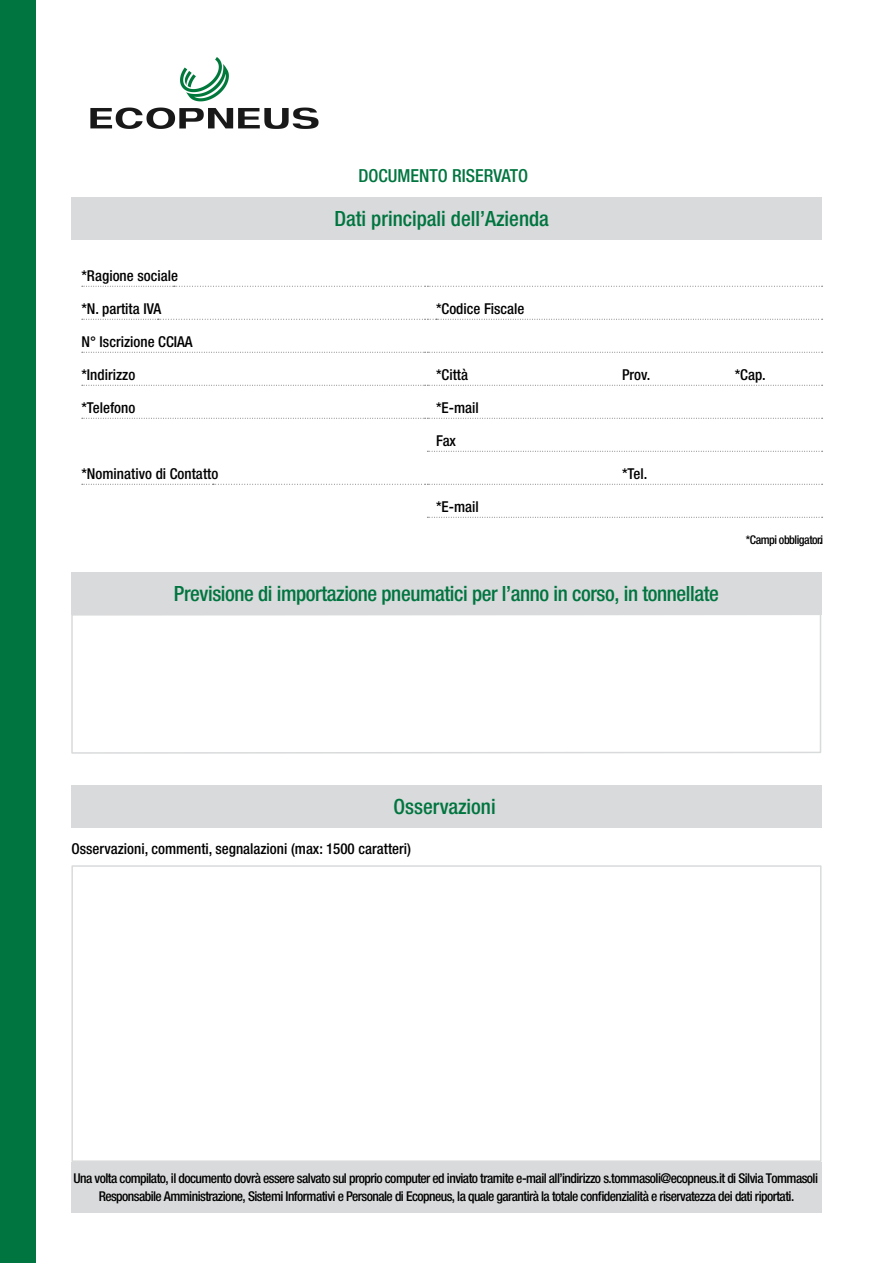
<style>
.page{position:relative;width:893px;height:1263px;background:#fff}
.page>*{position:absolute;margin:0;border:0;box-sizing:border-box;transform-origin:0 0}
.t1{font:500 condensed 21px "Helvetica Neue LT Std";letter-spacing:-.02em;color:#007540}
.t2{font:500 condensed 21px "Helvetica Neue LT Std";color:#007540}
.t3{font:500 condensed 18px "Helvetica Neue LT Std";color:#007540}
.t4{font:500 condensed 15px "Helvetica Neue LT Std";color:#000}
.t5{font:500 condensed 13.5px/18px "Helvetica Neue LT Std";letter-spacing:-.04em;color:#000;text-align:center}
.t6{font:500 condensed 12px "Helvetica Neue LT Std";letter-spacing:-.04em;color:#000}
.s1{font-size:13.5px}
</style>
<div class="page">
<div style="left:0;top:0;width:36px;height:1263px;background:#007540"></div>
<div style="left:71px;top:1162px;width:750px;height:50px;background:#d9dadb"></div>
<div style="left:71px;top:198px;width:750px;height:42px;background:#d9dadb"></div>
<div style="left:71px;top:786px;width:750px;height:42px;background:#d9dadb"></div>
<div style="left:71px;top:865px;width:750px;height:297px;border:2px solid #d9dadb"></div>
<div style="left:71px;top:573px;width:750px;height:42px;background:#d9dadb"></div>
<svg style="left:82px;top:286px;width:741px;height:1px"></svg>
<svg style="left:82px;top:319px;width:741px;height:1px"></svg>
<svg style="left:82px;top:352px;width:741px;height:1px"></svg>
<svg style="left:82px;top:385px;width:741px;height:1px"></svg>
<svg style="left:82px;top:418px;width:741px;height:1px"></svg>
<svg style="left:427px;top:451px;width:396px;height:1px"></svg>
<svg style="left:82px;top:484px;width:741px;height:1px"></svg>
<svg style="left:427px;top:517px;width:396px;height:1px"></svg>
<svg style="left:71px;top:613px;width:751px;height:141px"></svg>
<img style="left:90px;top:57px;width:229px;height:72px">
<p class="t3" style="left:358px;top:165px;width:171px">DOCUMENTO RISERVATO</p>
<p class="t4" style="left:81px;top:267px;width:98px">*Ragione sociale</p>
<p class="t4" style="left:81px;top:300px;width:81px">*N. partita IVA</p>
<p class="t4" style="left:81px;top:333px;width:113px">N° Iscrizione CCIAA</p>
<p class="t4" style="left:81px;top:366px;width:55px">*Indirizzo</p>
<p class="t4" style="left:81px;top:399px;width:55px">*Telefono</p>
<p class="t4" style="left:81px;top:465px;width:138px">*Nominativo di Contatto</p>
<p class="t2" style="left:334px;top:206px;width:216px">Dati principali dell’Azienda</p>
<p class="t4" style="left:436px;top:300px;width:90px">*Codice Fiscale</p>
<p class="t4" style="left:436px;top:366px;width:33px">*Città</p>
<p class="t4" style="left:622px;top:366px;width:30px">Prov.</p>
<p class="t4" style="left:735px;top:366px;width:33px">*Cap.</p>
<p class="t4" style="left:436px;top:399px;width:44px">*E-mail</p>
<p class="t4" style="left:436px;top:432px;width:21px">Fax</p>
<p class="t4" style="left:622px;top:465px;width:27px">*Tel.</p>
<p class="t4" style="left:436px;top:498px;width:44px">*E-mail</p>
<p class="t6" style="left:746px;top:533px;width:79px">*Campi obbligator<span class="s1">.</span>i</p>
<p class="t1" style="left:174px;top:581px;width:546px">Previsione di importazione pneumatici per l’anno in corso, in tonnellate</p>
<p class="t2" style="left:393px;top:794px;width:104px">Osservazioni</p>
<p class="t4" style="left:71px;top:840px;width:341px">Osservazioni, commenti, segnalazioni (max: 1500 caratteri)</p>
<p class="t5" style="left:74px;top:1168px;width:746px">Una volta compilato, il documento dovrà essere salvato sul proprio computer ed inviato tramite e-mail all’indirizzo s.tommasoli@ecopneus.it di Silvia Tommasoli<br>Responsabile Amministrazione, Sistemi Informativi e Personale di Ecopneus, la quale garantirà la totale confidenzialità e riservatezza dei dati riportati.</p>
</div>
